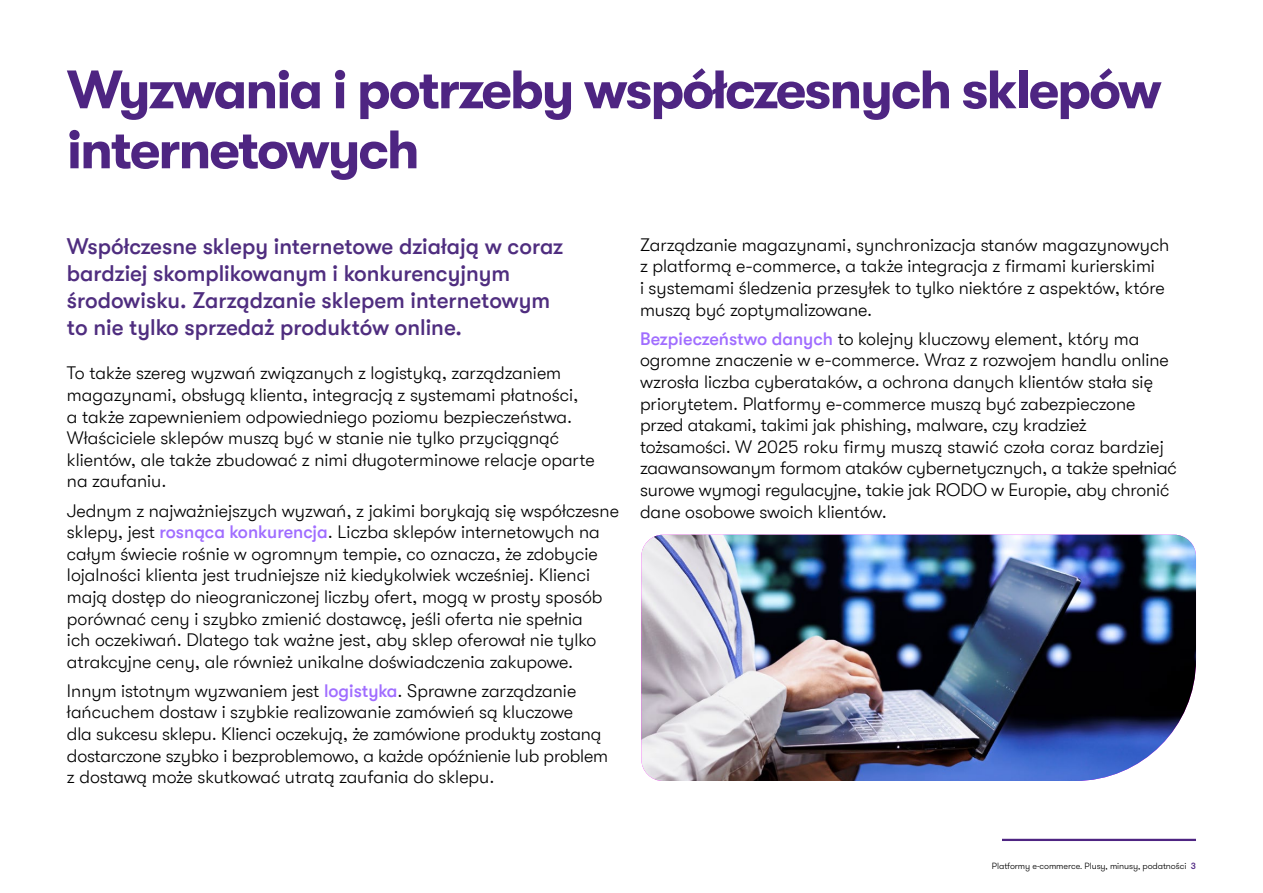
<style>
.page{position:relative;width:1263px;height:893px;background:#fff}
.page>*{position:absolute;margin:0;border:0;box-sizing:border-box;transform-origin:0 0}
._02_Headline_two_Bold_36pt{font:700 54px/60px "GT Walsheim LC";letter-spacing:-.035em;color:#4e2582}
.t1{font:500 22.5px/27px "GT Walsheim LC";color:#4f2d7f}
.t2{font:300 18px/21.6px "GT Walsheim LC";color:#000}
.t3{font:300 9px "GT Walsheim Pro";letter-spacing:-.01em;color:#000}
.s1{font-weight:500;color:#a06dff}
.s2{font-weight:500;color:#4e2582}
</style>
<div class="page">
<hr style="left:1002px;top:839px;width:194px;height:2px;background:#4e2582">
<img style="left:641px;top:535px;width:555px;height:246px">
<p class="_02_Headline_two_Bold_36pt" style="left:67px;top:60px;width:1096px">Wyzwania i potrzeby współczesnych sklepów internetowych</p>
<p class="t1" style="left:67px;top:233px;width:498px">Współczesne sklepy internetowe działają w coraz bardziej skomplikowanym i konkurencyjnym środowisku. Zarządzanie sklepem internetowym to nie tylko sprzedaż produktów online.</p>
<p class="t2" style="left:67px;top:363px;width:529px">To także szereg wyzwań związanych z logistyką, zarządzaniem magazynami, obsługą klienta, integracją z systemami płatności,<br>a także zapewnieniem odpowiedniego poziomu bezpieczeństwa.<br>Właściciele sklepów muszą być w stanie nie tylko przyciągnąć klientów, ale także zbudować z nimi długoterminowe relacje oparte na zaufaniu.</p>
<p class="t2" style="left:67px;top:500px;width:553px">Jednym z najważniejszych wyzwań, z jakimi borykają się współczesne sklepy, jest <span class="s1">rosnąca konkurencja</span>. Liczba sklepów internetowych na całym świecie rośnie w ogromnym tempie, co oznacza, że zdobycie lojalności klienta jest trudniejsze niż kiedykolwiek wcześniej. Klienci mają dostęp do nieograniczonej liczby ofert, mogą w prosty sposób porównać ceny i szybko zmienić dostawcę, jeśli oferta nie spełnia<br>ich oczekiwań. Dlatego tak ważne jest, aby sklep oferował nie tylko atrakcyjne ceny, ale również unikalne doświadczenia zakupowe.</p>
<p class="t2" style="left:67px;top:680px;width:543px">Innym istotnym wyzwaniem jest <span class="s1">logistyka</span>. Sprawne zarządzanie łańcuchem dostaw i szybkie realizowanie zamówień są kluczowe<br>dla sukcesu sklepu. Klienci oczekują, że zamówione produkty zostaną dostarczone szybko i bezproblemowo, a każde opóźnienie lub problem z dostawą może skutkować utratą zaufania do sklepu.</p>
<p class="t2" style="left:640px;top:234px;width:531px">Zarządzanie magazynami, synchronizacja stanów magazynowych z platformą e-commerce, a także integracja z firmami kurierskimi<br>i systemami śledzenia przesyłek to tylko niektóre z aspektów, które muszą być zoptymalizowane.</p>
<p class="t2" style="left:640px;top:328px;width:538px"><span class="s1">Bezpieczeństwo danych</span> to kolejny kluczowy element, który ma ogromne znaczenie w e-commerce. Wraz z rozwojem handlu online wzrosła liczba cyberataków, a ochrona danych klientów stała się priorytetem. Platformy e-commerce muszą być zabezpieczone przed atakami, takimi jak phishing, malware, czy kradzież tożsamości. W 2025 roku firmy muszą stawić czoła coraz bardziej zaawansowanym formom ataków cybernetycznych, a także spełniać surowe wymogi regulacyjne, takie jak RODO w Europie, aby chronić dane osobowe swoich klientów.</p>
<p class="t3" style="left:992px;top:860px;width:206px">Platformy e-commerce. Plusy, minusy, podatności <span class="s2">3</span></p>
</div>
